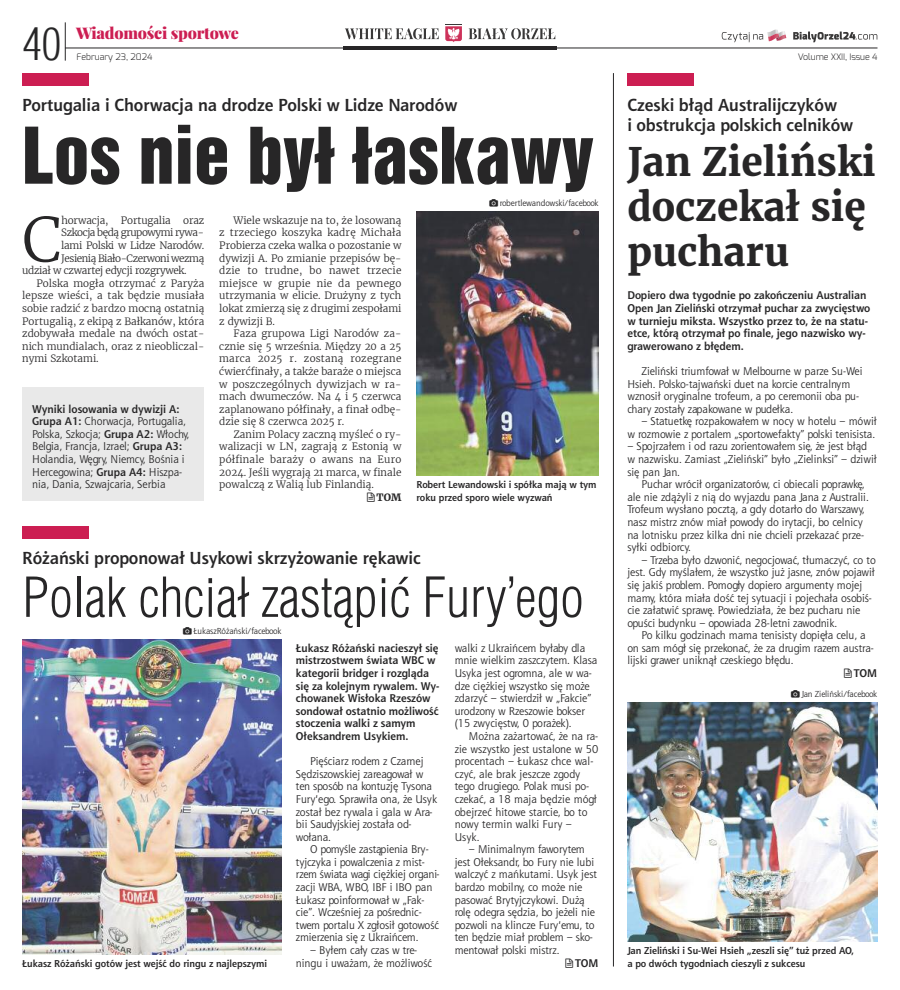
<style>
.page{position:relative;width:900px;height:990px;background:#fff}
.page>*{position:absolute;margin:0;border:0;box-sizing:border-box;transform-origin:0 0}
.t1{font:71.25px "Switzerland Inserat";color:#272627}
.t2{font:300 60.75px "Merriweather";color:#272627}
.t3{font:300 53.75px "Switzerland Cond";color:#272627}
.t4{font:300 43.62px "Switzerland Cond";color:#272627}
.t5{font:700 38.75px/45px "Merriweather";color:#272627}
.t6{font:700 17.5px/20px "Aerton EFN";color:#272627}
.t7{font:900 15.62px "Playfair Display";letter-spacing:-.015em;color:#cc1e52}
.t8{font:11.25px/12.6px "Aerton EFN";color:#272627}
.t9{font:700 11.25px/12.6px "Aerton EFN";color:#272627}
.t10{font:300 10px/12.6px "Merriweather";color:#272627;text-align:justify}
.t11{font:700 10px/12.6px "Aerton EFN";color:#272627}
.t12{font:300 10px "Merriweather";letter-spacing:-.03em;color:#272627}
.t13{font:300 10px "Merriweather";letter-spacing:-.045em;color:#272627}
.t14{font:700 10px "Merriweather";color:#272627}
.t15{font:300 9px "Exo";color:#272627}
.t16{font:8.75px "Aerton EFN";color:#272627}
.s1{font-weight:700}
</style>
<div class="page">
<div style="left:22px;top:73px;width:67px;height:13px;background:#cc1e52"></div>
<div style="left:22px;top:388px;width:182px;height:113px;background:#e9e9e9"></div>
<img style="left:417px;top:212px;width:182px;height:264px">
<hr style="left:613px;top:73px;width:1px;height:894px;background:#272627">
<div style="left:627px;top:73px;width:67px;height:12px;background:#cc1e52"></div>
<img style="left:627px;top:702px;width:250px;height:240px">
<div style="left:22px;top:526px;width:67px;height:13px;background:#cc1e52"></div>
<img style="left:22px;top:640px;width:259px;height:314px">
<hr style="left:343px;top:47px;width:214px;height:3px;background:#272627">
<hr style="left:65px;top:48px;width:813px;height:1px;background:#272627">
<hr style="left:65px;top:22px;width:1px;height:39px;background:#272627">
<svg style="left:722px;top:30px;width:64px;height:12px"></svg>
<svg style="left:793px;top:32px;width:84px;height:10px"></svg>
<svg style="left:345px;top:28px;width:94px;height:11px"></svg>
<svg style="left:469px;top:28px;width:86px;height:11px"></svg>
<svg style="left:445px;top:24px;width:17px;height:18px"></svg>
<h3 class="t4" style="left:22px;top:19px;width:40px">40</h3>
<h3 class="t7" style="left:76px;top:25px;width:164px">Wiadomości sportowe</h3>
<p class="t15" style="left:77px;top:51px;width:77px">February 23, 2024</p>
<p class="t15" style="left:798px;top:51px;width:81px">Volume XXII, Issue 4</p>
<h3 class="t6" style="left:22px;top:97px;width:437px">Portugalia i Chorwacja na drodze Polski w Lidze Narodów</h3>
<h1 class="t1" style="left:22px;top:111px;width:573px">Los nie był łaskawy</h1>
<p class="t16" style="left:500px;top:200px;width:100px">robertlewandowski/facebook</p>
<h2 class="t2" style="left:22px;top:202px;width:41px">C</h2>
<p class="t10" style="left:61px;top:214px;width:145px">horwacja, Portugalia oraz</p>
<p class="t13" style="left:61px;top:227px;width:144px">Szkocja będą grupowymi rywa-</p>
<p class="t12" style="left:61px;top:239px;width:145px">lami Polski w Lidze Narodów.</p>
<p class="t13" style="left:61px;top:252px;width:145px">Jesienią Biało-Czerwoni wezmą</p>
<p class="t12" style="left:22px;top:264px;width:166px">udział w czwartej edycji rozgrywek.</p>
<p class="t10" style="left:36px;top:277px;width:169px">Polska mogła otrzymać z Paryża</p>
<p class="t10" style="left:22px;top:290px;width:184px">lepsze wieści, a tak będzie musiała</p>
<p class="t10" style="left:22px;top:302px;width:184px">sobie radzić z bardzo mocną ostatnią</p>
<p class="t10" style="left:22px;top:315px;width:184px">Portugalią, z ekipą z Bałkanów, która</p>
<p class="t10" style="left:22px;top:327px;width:184px">zdobywała medale na dwóch ostat-</p>
<p class="t10" style="left:22px;top:340px;width:184px">nich mundialach, oraz z nieobliczal-</p>
<p class="t10" style="left:22px;top:353px;width:78px">nymi Szkotami.</p>
<p class="t8" style="left:32px;top:403px;width:159px"><span class="s1">Wyniki losowania w dywizji A:<br>Grupa A1:</span> Chorwacja, Portugalia, Polska, Szkocja; <span class="s1">Grupa A2:</span> Włochy, Belgia, Francja, Izrael; <span class="s1">Grupa A3:<br></span>Holandia, Węgry, Niemcy, Bośnia i Hercegowina; <span class="s1">Grupa A4:</span> Hiszpa&shy;nia, Dania, Szwajcaria, Serbia</p>
<p class="t10" style="left:219px;top:214px;width:184px;text-indent:14px">Wiele wskazuje na to, że losowaną z trzeciego koszyka kadrę Michała Probierza czeka walka o pozostanie w dywizji A. Po zmianie przepisów bę&shy;dzie to trudne, bo nawet trzecie miejsce w grupie nie da pewnego utrzymania w elicie. Drużyny z tych lokat zmierzą się z drugimi zespołami z dywizji B.</p>
<p class="t10" style="left:219px;top:327px;width:184px;text-indent:14px">Faza grupowa Ligi Narodów za&shy;cznie się 5 września. Między 20 a 25 marca 2025 r. zostaną rozegrane ćwierćfinały, a także baraże o miejsca w poszczególnych dywizjach w ra&shy;mach dwumeczów. Na 4 i 5 czerwca zaplanowano półfinały, a finał odbę&shy;dzie się 8 czerwca 2025 r.</p>
<p class="t10" style="left:219px;top:428px;width:184px;text-indent:14px">Zanim Polacy zaczną myśleć o ry&shy;walizacji w LN, zagrają z Estonią w półfinale baraży o awans na Euro 2024. Jeśli wygrają 21 marca, w finale powalczą z Walią lub Finlandią.</p>
<p class="t14" style="left:377px;top:491px;width:26px">tOm</p>
<p class="t11" style="left:416px;top:479px;width:182px">Robert Lewandowski i spółka mają w tym roku przed sporo wiele wyzwań</p>
<h3 class="t6" style="left:22px;top:550px;width:400px">Różański proponował Usykowi skrzyżowanie rękawic</h3>
<h3 class="t3" style="left:22px;top:566px;width:563px">Polak chciał zastąpić Fury'ego</h3>
<p class="t16" style="left:194px;top:628px;width:89px">ŁukaszRóżański/facebook</p>
<p class="t8" style="left:455px;top:643px;width:144px">walki z Ukraińcem byłaby dla mnie wielkim zaszczytem. Klasa<br>Usyka jest ogromna, ale w wa&shy;dze ciężkiej wszystko się może zdarzyć – stwierdził w „Fakcie” urodzony w Rzeszowie bokser (15 zwycięstw, 0 porażek).</p>
<p class="t8" style="left:455px;top:731px;width:145px;text-indent:14px">Można zażartować, że na ra&shy;zie wszystko jest ustalone w 50 procentach – Łukasz chce wal&shy;czyć, ale brak jeszcze zgody tego drugiego. Polak musi po&shy;czekać, a 18 maja będzie mógł obejrzeć hitowe starcie, bo to nowy termin walki Fury –<br>Usyk.</p>
<p class="t8" style="left:455px;top:844px;width:144px;text-indent:14px">– Minimalnym faworytem jest Ołeksandr, bo Fury nie lubi walczyć z mańkutami. Usyk jest bardzo mobilny, co może nie pasować Brytyjczykowi. Dużą rolę odegra sędzia, bo jeżeli nie pozwoli na klincze Fury'emu, to ten będzie miał problem – sko&shy;mentował polski mistrz.</p>
<p class="t9" style="left:296px;top:643px;width:145px">łukasz Różański nacieszył się mistrzostwem świata WBC w kategorii bridger i rozgląda się za kolejnym rywalem. Wy&shy;chowanek Wisłoka Rzeszów sondował ostatnio możliwość stoczenia walki z samym ołeksandrem Usykiem.</p>
<p class="t8" style="left:296px;top:756px;width:143px;text-indent:14px">Pięściarz rodem z Czarnej<br>Sędziszowskiej zareagował w ten sposób na kontuzję Tysona<br>Fury'ego. Sprawiła ona, że Usyk został bez rywala i gala w Ara&shy;bii Saudyjskiej została od&shy;wołana.</p>
<p class="t8" style="left:296px;top:844px;width:145px;text-indent:14px">O pomyśle zastąpienia Bry&shy;tyjczyka i powalczenia z mist&shy;rzem świata wagi ciężkiej organi&shy;zacji WBA, WBO, IBF i IBO pan<br>Łukasz poinformował w „Fak&shy;cie”. Wcześniej za pośrednic&shy;twem portalu X zgłosił gotowość zmierzenia się z Ukraińcem.</p>
<p class="t8" style="left:296px;top:945px;width:138px;text-align:center">– Byłem cały czas w tre&shy;ningu i uważam, że możliwość</p>
<p class="t11" style="left:22px;top:958px;width:246px">łukasz Różański gotów jest wejść do ringu z najlepszymi</p>
<p class="t9" style="left:575px;top:957px;width:25px">ToM</p>
<h3 class="t6" style="left:627px;top:97px;width:227px">Czeski błąd Australijczyków<br>i obstrukcja polskich celników</h3>
<h3 class="t5" style="left:627px;top:140px;width:250px">Jan zieliński doczekał się pucharu</h3>
<p class="t9" style="left:627px;top:290px;width:244px">Dopiero dwa tygodnie po zakończeniu Australian open Jan Zieliński otrzymał puchar za zwycięstwo w turnieju miksta. Wszystko przez to, że na statu&shy;etce, którą otrzymał po finale, jego nazwisko wy&shy;grawerowano z błędem.</p>
<p class="t8" style="left:627px;top:366px;width:237px;text-indent:14px">Zieliński triumfował w Melbourne w parze Su-Wei Hsieh. Polsko-tajwański duet na korcie centralnym wznosił oryginalne trofeum, a po ceremonii oba pu&shy;chary zostały zapakowane w pudełka.</p>
<p class="t8" style="left:627px;top:416px;width:251px;text-align:right">– Statuetkę rozpakowałem w nocy w hotelu – mówił<br>w rozmowie z portalem „sportowefakty” polski tenisista.</p>
<p class="t8" style="left:627px;top:441px;width:251px">– Spojrzałem i od razu zorientowałem się, że jest błąd w nazwisku. Zamiast „Zieliński” było „Zielinksi” – dziwił się pan Jan.</p>
<p class="t8" style="left:627px;top:479px;width:243px;text-indent:14px">Puchar wrócił organizatorów, ci obiecali poprawkę, ale nie zdążyli z nią do wyjazdu pana Jana z Australii.<br>Trofeum wysłano pocztą, a gdy dotarło do Warszawy, nasz mistrz znów miał powody do irytacji, bo celnicy na lotnisku przez kilka dni nie chcieli przekazać prze&shy;syłki odbiorcy.</p>
<p class="t8" style="left:627px;top:554px;width:250px;text-indent:14px">– Trzeba było dzwonić, negocjować, tłumaczyć, co to jest. Gdy myślałem, że wszystko już jasne, znów pojawił się jakiś problem. Pomogły dopiero argumenty mojej mamy, która miała dość tej sytuacji i pojechała osobiś&shy;cie załatwić sprawę. Powiedziała, że bez pucharu nie opuści budynku – opowiada 28-letni zawodnik.</p>
<p class="t8" style="left:627px;top:630px;width:248px;text-indent:14px">Po kilku godzinach mama tenisisty dopięła celu, a on sam mógł się przekonać, że za drugim razem austra&shy;lijski grawer uniknął czeskiego błędu.</p>
<p class="t9" style="left:854px;top:668px;width:25px">ToM</p>
<p class="t16" style="left:801px;top:691px;width:77px">Jan Zieliński/facebook</p>
<p class="t11" style="left:627px;top:945px;width:228px">Jan Zieliński i Su-Wei Hsieh „zeszli się” tuż przed Ao, a po dwóch tygodniach cieszyli z sukcesu</p>
</div>
